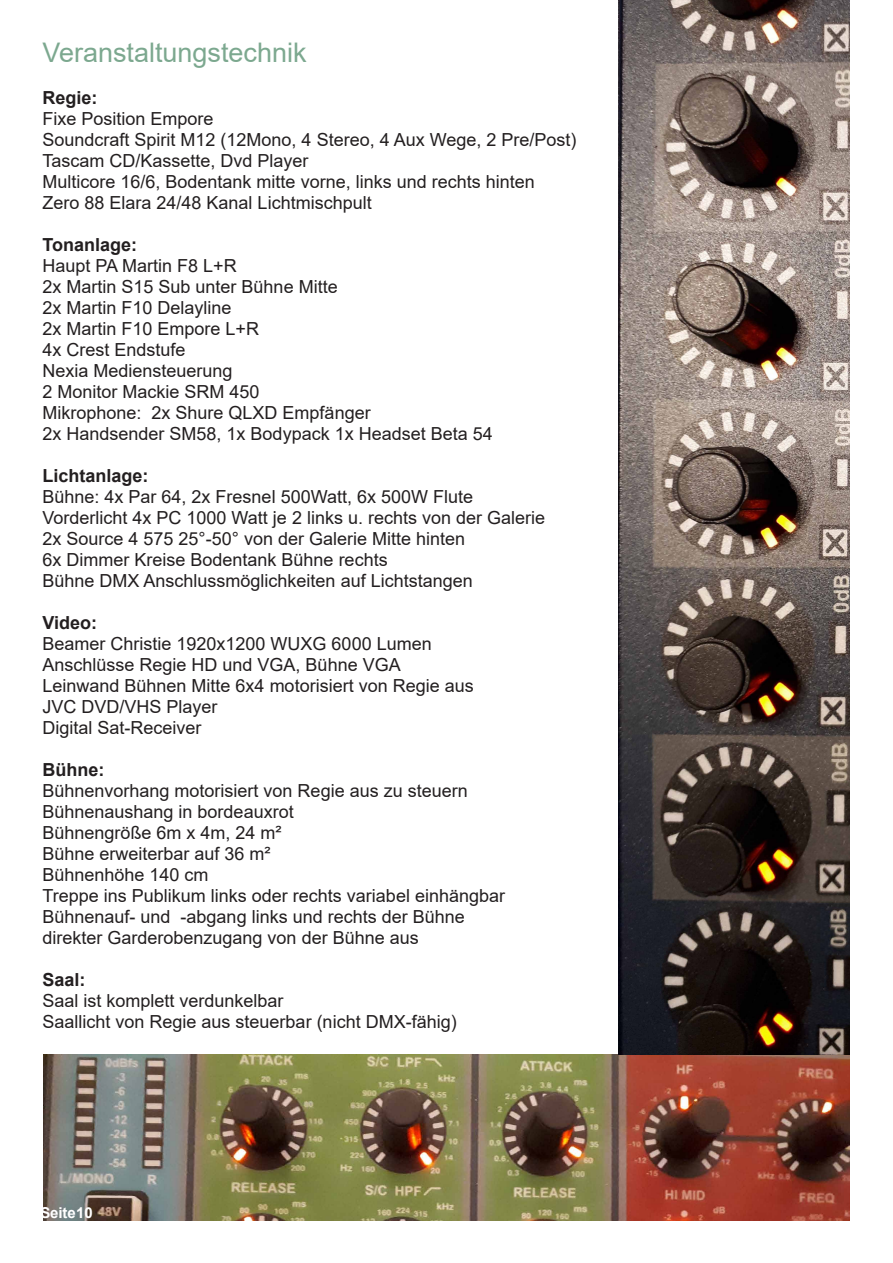
<style>
.page{position:relative;width:893px;height:1263px;background:#fff}
.page>*{position:absolute;margin:0;border:0;box-sizing:border-box;transform-origin:0 0}
.t1{font:27px "Arial";color:#7ca88f}
.t2{font:18px/21px "Arial";color:#231f20}
.t3{font:700 18px "Arial";color:#231f20}
.t4{font:700 15px "Arial";letter-spacing:-.01em;color:#fff}
</style>
<div class="page">
<img style="left:43px;top:1054px;width:807px;height:166px">
<img style="left:618px;top:0;width:232px;height:1054px">
<h1 class="t1" style="left:43px;top:34px;width:266px">Veranstaltungstechnik</h1>
<p class="t3" style="left:43px;top:85px;width:57px">Regie:</p>
<p class="t2" style="left:43px;top:108px;width:535px">Fixe Position Empore<br>Soundcraft Spirit M12 (12Mono, 4 Stereo, 4 Aux Wege, 2 Pre/Post)<br>Tascam CD/Kassette, Dvd Player<br>Multicore 16/6, Bodentank mitte vorne, links und rechts hinten<br>Zero 88 Elara 24/48 Kanal Lichtmischpult</p>
<p class="t3" style="left:43px;top:232px;width:96px">Tonanlage:</p>
<p class="t2" style="left:43px;top:255px;width:452px">Haupt PA Martin F8 L+R<br>2x Martin S15 Sub unter Bühne Mitte<br>2x Martin F10 Delayline<br>2x Martin F10 Empore L+R<br>4x Crest Endstufe<br>Nexia Mediensteuerung<br>2 Monitor Mackie SRM 450<br>Mikrophone: 2x Shure QLXD Empfänger<br>2x Handsender SM58, 1x Bodypack 1x Headset Beta 54</p>
<p class="t3" style="left:43px;top:463px;width:108px">Lichtanlage:</p>
<p class="t2" style="left:43px;top:486px;width:504px">Bühne: 4x Par 64, 2x Fresnel 500Watt, 6x 500W Flute Vorderlicht 4x PC 1000 Watt je 2 links u. rechts von der Galerie 2x Source 4 575 25°-50° von der Galerie Mitte hinten<br>6x Dimmer Kreise Bodentank Bühne rechts<br>Bühne DMX Anschlussmöglichkeiten auf Lichtstangen</p>
<p class="t3" style="left:43px;top:610px;width:56px">Video:</p>
<p class="t2" style="left:43px;top:633px;width:433px">Beamer Christie 1920x1200 WUXG 6000 Lumen Anschlüsse Regie HD und VGA, Bühne VGA Leinwand Bühnen Mitte 6x4 motorisiert von Regie aus JVC DVD/VHS Player<br>Digital Sat-Receiver</p>
<p class="t3" style="left:43px;top:757px;width:63px">Bühne:</p>
<p class="t2" style="left:43px;top:780px;width:464px">Bühnenvorhang motorisiert von Regie aus zu steuern Bühnenaushang in bordeauxrot<br>Bühnengröße 6m x 4m, 24 m²<br>Bühne erweiterbar auf 36 m²<br>Bühnenhöhe 140 cm<br>Treppe ins Publikum links oder rechts variabel einhängbar Bühnenauf- und -abgang links und rechts der Bühne direkter Garderobenzugang von der Bühne aus</p>
<p class="t3" style="left:43px;top:967px;width:45px">Saal:</p>
<p class="t2" style="left:43px;top:990px;width:416px">Saal ist komplett verdunkelbar<br>Saallicht von Regie aus steuerbar (nicht DMX-fähig)</p>
<p class="t4" style="left:40px;top:1202px;width:54px">Seite 10</p>
</div>
